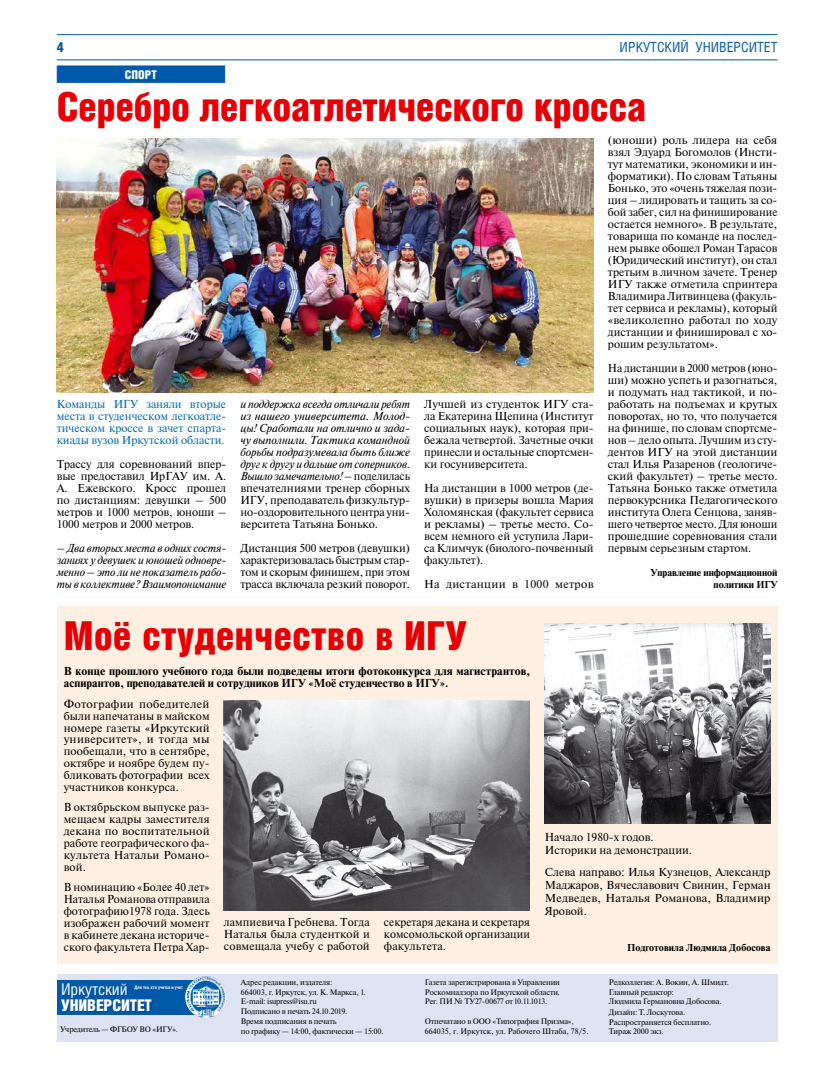
<style>
.page{position:relative;width:820px;height:1078px;background:#fff}
.page>*{position:absolute;margin:0;border:0;box-sizing:border-box;transform-origin:0 0}
.t1{font:900 40px "Helios Cond";letter-spacing:-.015em;color:#e60005}
.t2{font:900 16.1px "Helios Cond";letter-spacing:-.01em;color:#fff}
.t3{font:16.1px "Helios Cond";letter-spacing:-.01em;color:#fff}
.t4{font:14px "Helios Cond";color:#005aa9}
.t5{font:900 14px "Helios Cond";color:#005aa9}
.t6{font:900 12px "Helios Cond";color:#fff}
.t7{font:11.5px/12px "Newton";color:#000;text-align:justify}
.t8{font:italic 11.5px/12px "Newton";letter-spacing:-.01em;color:#000;text-align:justify}
.t9{font:700 11.5px/11.9px "Newton";letter-spacing:.005em;color:#000}
.t10{font:11.5px/12px "Newton";letter-spacing:-.005em;color:#0068b5;text-align:justify}
.t11{font:11.5px "Newton";letter-spacing:.025em;color:#000}
.t12{font:700 10px/12px "Newton";letter-spacing:-.005em;color:#000;text-align:right}
.t13{font:8px/9.8px "Newton";letter-spacing:-.02em;color:#000}
.t14{font:8px/9.8px "Newton";color:#000}
.t15{font:700 4.6px "Helios Cond";color:#fff}
.s1{font-style:normal}
</style>
<div class="page">
<div style="left:57px;top:65px;width:168px;height:18px;background:#005aa9;border:1px solid #005aa9"></div>
<hr style="left:57px;top:34px;width:720px;height:1px;background:#005aa9">
<hr style="left:57px;top:59px;width:720px;height:1px;background:#005aa9">
<hr style="left:57px;top:1040px;width:720px;height:1px;background:#005aa9">
<div style="left:57px;top:973px;width:720px;height:67px;background:#dee3f3"></div>
<div style="left:57px;top:979px;width:148px;height:35px;background:#005aa9"></div>
<img style="left:194px;top:976px;width:33px;height:41px">
<img style="left:185px;top:979px;width:21px;height:35px">
<div style="left:62px;top:983px;width:91px;height:28px;background:#004485;opacity:.75"></div>
<img style="left:57px;top:138px;width:536px;height:254px">
<div style="left:57px;top:606px;width:720px;height:357px;background:#fdefe1"></div>
<img style="left:224px;top:700px;width:305px;height:210px">
<img style="left:544px;top:623px;width:226px;height:200px">
<p class="t5" style="left:57px;top:39px;width:9px">4</p>
<p class="t4" style="left:619px;top:39px;width:159px">ИРКУТСКИЙ УНИВЕРСИТЕТ</p>
<p class="t6" style="left:125px;top:68px;width:34px">СПОРТ</p>
<h1 class="t1" style="left:57px;top:83px;width:591px">Серебро легкоатлетического кросса</h1>
<p class="t10" style="left:57px;top:398px;width:171px">Команды ИГУ заняли вторые места в студенческом легкоатле&shy;тическом кроссе в зачет спарта&shy;киады вузов Иркутской области.</p>
<p class="t7" style="left:57px;top:458px;width:171px">Трассу для соревнований впер&shy;вые предоставил ИрГАУ им. А.<br>А. Ежевского. Кросс прошел по дистанциям: девушки – 500 метров и 1000 метров, юноши – 1000 метров и 2000 метров.</p>
<p class="t8" style="left:57px;top:542px;width:171px">– Два вторых места в одних состя&shy;заниях у девушек и юношей одновре&shy;менно – это ли не показатель рабо&shy;ты в коллективе? Взаимопонимание</p>
<p class="t8" style="left:240px;top:398px;width:171px">и поддержка всегда отличали ребят из нашего университета. Молод&shy;цы! Сработали на отлично и зада&shy;чу выполнили. Тактика командной борьбы подразумевала быть ближе друг к другу и дальше от соперников.<br>Вышло замечательно! <span class="s1">– поделилась впечателниями тренер сборных ИГУ, преподаватель физкультур&shy;но-оздоровительного центра уни&shy;верситета Татьяна Бонько.</span></p>
<p class="t7" style="left:240px;top:542px;width:171px">Дистанция 500 метров (девушки) характеризовалась быстрым стар&shy;том и скорым финишем, при этом трасса включала резкий поворот.</p>
<p class="t7" style="left:424px;top:398px;width:171px">Лучшей из студенток ИГУ ста&shy;ла Екатерина Щепина (Институт социальных наук), которая при&shy;бежала четвертой. Зачетные очки принесли и остальные спортсмен&shy;ки госуниверситета.</p>
<p class="t7" style="left:424px;top:482px;width:171px">На дистанции в 1000 метров (де&shy;вушки) в призеры вошла Мария Холомянская (факультет сервиса и рекламы) – третье место. Со&shy;всем немного ей уступила Лари&shy;са Климчук (биолого-почвенный факультет).</p>
<p class="t11" style="left:424px;top:576px;width:171px">На дистанции в 1000 метров</p>
<p class="t7" style="left:607px;top:134px;width:171px">(юноши) роль лидера на себя взял Эдуард Богомолов (Инсти&shy;тут математики, экономики и ин&shy;форматики). По словам Татьяны Бонько, это «очень тяжелая пози&shy;ция – лидировать и тащить за со&shy;бой забег, сил на финиширование остается немного». В результате, товарища по команде на послед&shy;нем рывке обошел Роман Тарасов (Юридический институт), он стал третьим в личном зачете. Тренер ИГУ также отметила спринтера Владимира Литвинцева (факуль&shy;тет сервиса и рекламы), который «великолепно работал по ходу дистанции и финишировал с хо&shy;рошим результатом».</p>
<p class="t7" style="left:607px;top:362px;width:171px">На дистанции в 2000 метров (юно&shy;ши) можно успеть и разогнаться, и подумать над тактикой, и по&shy;работать на подъемах и крутых поворотах, но то, что получается на финише, по словам спортсме&shy;нов – дело опыта. Лучшим из сту&shy;дентов ИГУ на этой дистанции стал Илья Разаренов (геологиче&shy;ский факультет) – третье место.<br>Татьяна Бонько также отметила первокурсника Педагогического института Олега Сенцова, заняв&shy;шего четвертое место. Для юноши прошедшие соревнования стали первым серьезным стартом.</p>
<p class="t12" style="left:650px;top:567px;width:128px">Управление информационной политики ИГУ</p>
<h1 class="t1" style="left:64px;top:612px;width:404px">Моё студенчество в ИГУ</h1>
<p class="t9" style="left:64px;top:665px;width:468px">В конце прошлого учебного года были подведены итоги фотоконкурса для магистрантов, аспирантов, преподавателей и сотрудников ИГУ «Моё студенчество в ИГУ».</p>
<p class="t7" style="left:64px;top:697px;width:147px">Фотографии победителей были напечатаны в майском номере газеты «Иркутский университет», и тогда мы пообещали, что в сентябре, октябре и ноябре будем пу&shy;бликовать фотографии всех участников конкурса.</p>
<p class="t7" style="left:64px;top:800px;width:147px">В октябрьском выпуске раз&shy;мещаем кадры заместителя декана по воспитательной работе географического фа&shy;культета Натальи Романо&shy;вой.</p>
<p class="t7" style="left:64px;top:880px;width:147px">В номинацию «Более 40 лет» Наталья Романова отправила фотографию1978 года. Здесь изображен рабочий момент в кабинете декана историче&shy;ского факультета Петра Хар-</p>
<p class="t7" style="left:224px;top:915px;width:147px">лампиевича Гребнева. Тогда Наталья была студенткой и совмещала учебу с работой</p>
<p class="t7" style="left:384px;top:915px;width:147px">секретаря декана и секретаря комсомольской организации факультета.</p>
<p class="t7" style="left:544px;top:830px;width:149px;line-height:13px">Начало 1980-х годов.<br>Историки на демонстрации.</p>
<p class="t7" style="left:544px;top:864px;width:227px;line-height:13px">Слева направо: Илья Кузнецов, Александр Маджаров, Вячеславович Свинин, Герман Медведев, Наталья Романова, Владимир Яровой.</p>
<p class="t12" style="left:627px;top:941px;width:145px">Подготовила Людмила Добосова</p>
<h2 class="t3" style="left:61px;top:979px;width:68px">Иркутский</h2>
<h2 class="t2" style="left:61px;top:995px;width:92px">УНИВЕРСИТЕТ</h2>
<p class="t15" style="left:134px;top:983px;width:50px">Для тех, кто учится и учит</p>
<p class="t13" style="left:60px;top:1023px;width:119px">Учредитель — ФГБОУ ВО «ИГУ».</p>
<p class="t13" style="left:241px;top:976px;width:144px">Адрес редакции, издателя:<br>664003, г. Иркутск, ул. К. Маркса, 1.<br>E-mail: isupress@isu.ru<br>Подписано в печать 24.10.2019.<br>Время подписания в печать<br>по графику — 15:00, фактически — 16:00.</p>
<p class="t13" style="left:424px;top:976px;width:137px;text-align:justify">Газета зарегистрирована в Управлении Роскомнадзора по Иркутской области.<br>Рег. ПИ № ТУ38-00788 от 20.11.2014.</p>
<p class="t14" style="left:424px;top:1015px;width:165px">Отпечатано в ООО «Типография Призма»,<br>664035, г. Иркутск, ул. Рабочего Штаба, 78/5.</p>
<p class="t13" style="left:608px;top:976px;width:121px;line-height:10.5px">Редколлегия: А. Вокин, А. Шмидт.<br>Главный редактор:</p>
<p class="t13" style="left:608px;top:995px;width:114px;line-height:10.5px">Людмила Германовна Добосова.<br>Дизайн: Т. Лоскутова.<br>Распространяется бесплатно.</p>
<p class="t13" style="left:608px;top:1026px;width:56px">Тираж 3000 экз.</p>
</div>
